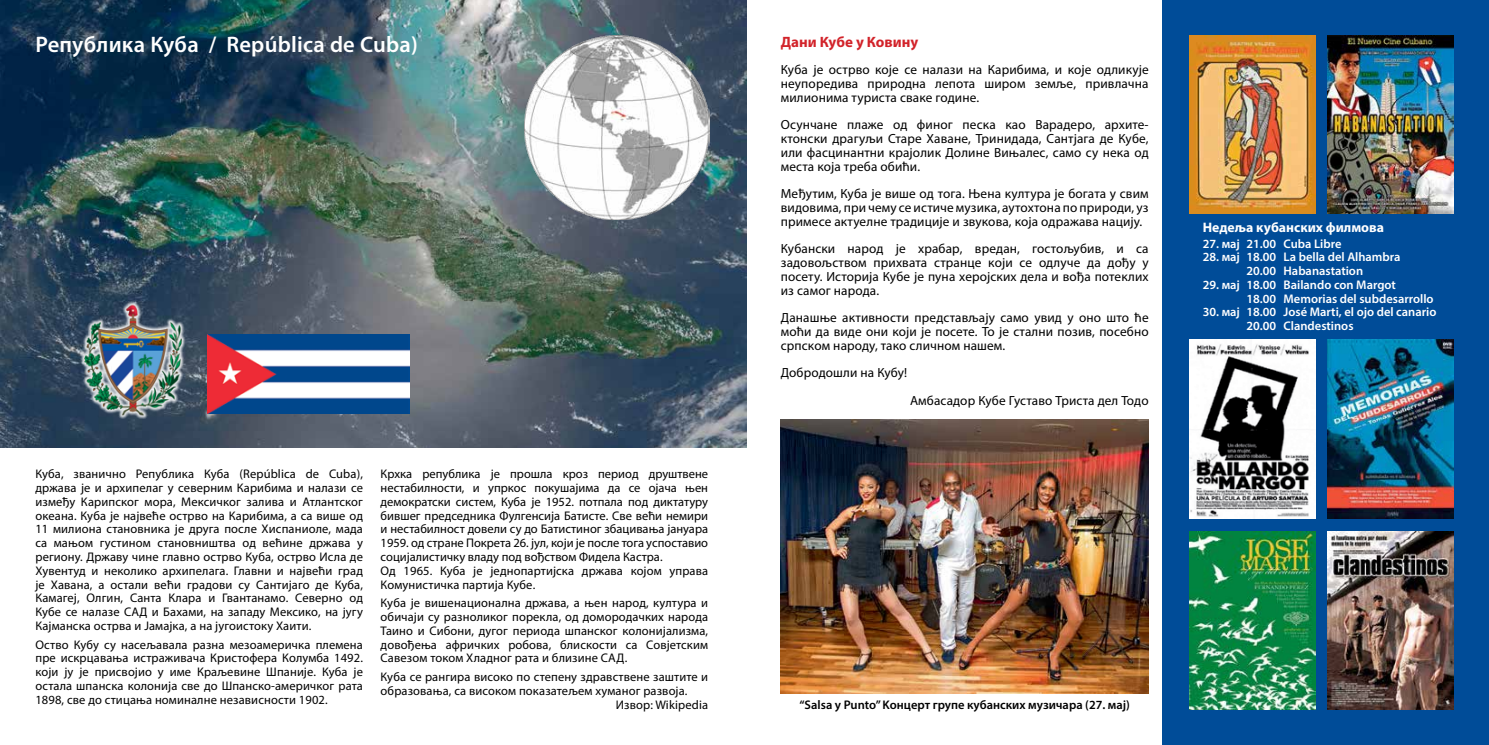
<style>
.page{position:relative;width:1489px;height:745px;background:#fff}
.page>*{position:absolute;margin:0;border:0;box-sizing:border-box;transform-origin:0 0}
.t1{font:600 22.5px "Myriad Pro";letter-spacing:.01em;color:#fff}
.t2{font:700 15px "Myriad Pro";color:#d2232a}
.t3{font:700 13.75px "Myriad Pro";color:#fff}
.t4{font:13.25px/13.8px "Myriad Pro";letter-spacing:.01em;color:#000;text-align:justify}
.t5{font:12.5px/13.8px "Myriad Pro";letter-spacing:.005em;color:#000;text-align:justify}
.t6{font:600 12.5px/13.8px "Myriad Pro";color:#fff}
.t7{font:600 12.5px "Myriad Pro";color:#000}
</style>
<div class="page">
<div style="left:1162px;top:0;width:326px;height:744px;background:#004c98"></div>
<img style="left:0;top:0;width:746px;height:446px">
<img style="left:207px;top:334px;width:202px;height:79px">
<img style="left:76px;top:301px;width:114px;height:117px">
<img style="left:1189px;top:35px;width:125px;height:178px">
<img style="left:1189px;top:339px;width:126px;height:179px">
<img style="left:1327px;top:339px;width:126px;height:179px">
<img style="left:1327px;top:35px;width:126px;height:179px">
<img style="left:1189px;top:531px;width:126px;height:178px">
<img style="left:1327px;top:531px;width:126px;height:178px">
<img style="left:524px;top:35px;width:185px;height:185px">
<img style="left:780px;top:419px;width:368px;height:273px">
<h1 class="t1" style="left:35px;top:30px;width:384px">Република Куба / República de Cuba)</h1>
<p class="t5" style="left:35px;top:467px;width:329px">Куба, званично Република Куба (República de Cuba), држава је и архипелаг у северним Карибима и налази се између Карипског мора, Мексичког залива и Атлантског океана. Куба је највеће острво на Карибима, а са више од 11 милиона становника је друга после Хиспаниоле, мада са мањом густином становништва од већине држава у региону. Државу чине главно острво Куба, острво Исла де Хувентуд и неколико архипелага. Главни и највећи град је Хавана, а остали већи градови су Сантијаго де Куба, Камагеј, Олгин, Санта Клара и Гвантанамо. Северно од Кубе се налазе САД и Бахами, на западу Мексико, на југу Кајманска острва и Јамајка, а на југоистоку Хаити.</p>
<p class="t5" style="left:35px;top:637px;width:329px">Оство Кубу су насељавала разна мезоамеричка племена пре искрцавања истраживача Кристофера Колумба 1492. који ју је присвојио у име Краљевине Шпаније. Куба је остала шпанска колонија све до Шпанско-америчког рата 1898, све до стицања номиналне независности 1902.</p>
<p class="t5" style="left:380px;top:467px;width:329px;text-align:left">Крхка република је прошла кроз период друштвене нестабилности, и упркос покушајима да се ојача њен демократски систем, Куба је 1952. потпала под диктатуру бившег председника Фулгенсија Батисте. Све већи немири и нестабилност довели су до Батистиног збацивања јануара 1959. од стране Покрета 26. јул, који је после тога успоставио социјалистичку владу под вођством Фидела Кастра.<br>Од 1965. Куба је једнопартијска држава којом управа Комунистичка партија Кубе.</p>
<p class="t5" style="left:380px;top:595px;width:329px">Куба је вишенационална држава, а њен народ, култура и обичаји су разноликог порекла, од домородачких народа Таино и Сибони, дугог периода шпанског колонијализма, довођења афричких робова, блискости са Совјетским Савезом током Хладног рата и близине САД.</p>
<p class="t5" style="left:380px;top:669px;width:329px">Куба се рангира високо по степену здравствене заштите и</p>
<p class="t5" style="left:380px;top:683px;width:308px">образовања, са високом показатељем хуманог развоја.</p>
<p class="t5" style="left:616px;top:697px;width:94px">Извор: Wikipedia</p>
<p class="t2" style="left:780px;top:32px;width:139px">Дани Кубе у Ковину</p>
<p class="t4" style="left:780px;top:63px;width:369px">Куба је острво које се налази на Карибима, и које одликује неупоредива природна лепота широм земље, привлачна милионима туриста сваке године.</p>
<p class="t4" style="left:780px;top:118px;width:369px">Осунчане плаже од финог песка као Варадеро, архите&shy;ктонски драгуљи Старе Хаване, Тринидада, Сантјага де Кубе, или фасцинантни крајолик Долине Вињалес, само су нека од места која треба обићи.</p>
<p class="t4" style="left:780px;top:186px;width:369px">Међутим, Куба је више од тога. Њена култура је богата у свим видовима, при чему се истиче музика, аутохтона по природи, уз примесе актуелне традиције и звукова, која одражава нацију.</p>
<p class="t4" style="left:780px;top:241px;width:369px">Кубански народ је храбар, вредан, гостољубив, и са задовољством прихвата странце који се одлуче да дођу у посету. Историја Кубе је пуна херојских дела и вођа потеклих из самог народа.</p>
<p class="t4" style="left:780px;top:310px;width:369px">Данашње активности представљају само увид у оно што ће моћи да виде они који је посете. То је стални позив, посебно српском народу, тако сличном нашем.</p>
<p class="t4" style="left:780px;top:365px;width:128px">Добродошли на Кубу!</p>
<p class="t4" style="left:910px;top:393px;width:240px">Амбасадор Кубе Густаво Триста дел Тодо</p>
<p class="t3" style="left:1202px;top:218px;width:183px">Недеља кубанских филмова</p>
<p class="t6" style="left:1283px;top:236px;width:154px">Cuba Libre<br>La bella del Alhambra<br>Habanastation<br>Bailando con Margot<br>Memorias del subdesarrollo<br>José Marti, el ojo del canario<br>Clandestinos</p>
<p class="t6" style="left:1202px;top:236px;width:39px">27. мај</p>
<p class="t6" style="left:1202px;top:250px;width:39px">28. мај</p>
<p class="t6" style="left:1202px;top:277px;width:39px">29. мај</p>
<p class="t6" style="left:1202px;top:305px;width:39px">30. мај</p>
<p class="t6" style="left:1246px;top:236px;width:31px;text-align:justify">21.00<br>18.00<br>20.00<br>18.00<br>18.00<br>18.00<br>20.00</p>
<p class="t7" style="left:799px;top:696px;width:332px">“Salsa y Punto” Kонцерт групе кубанских музичара (27. мај)</p>
</div>
